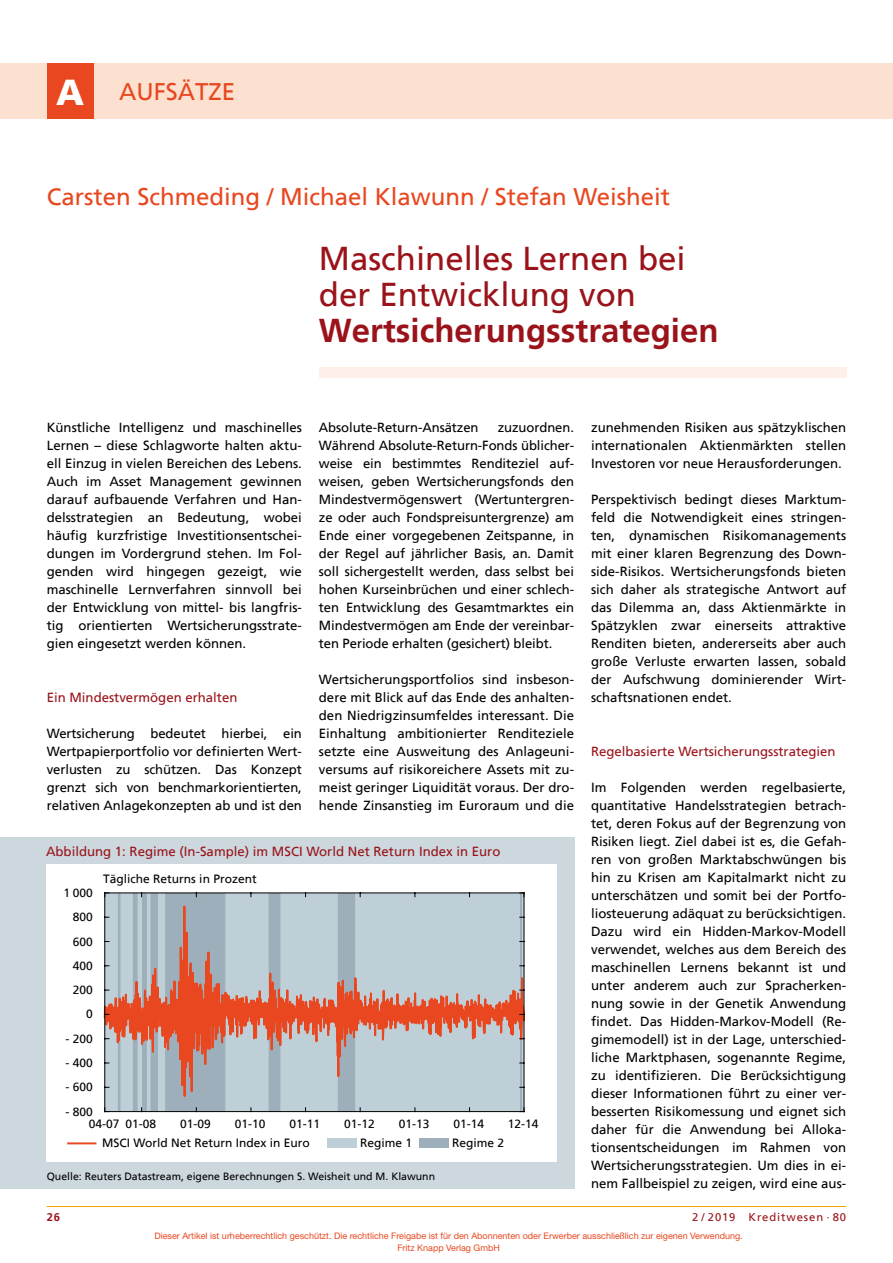
<style>
.page{position:relative;width:893px;height:1263px;background:#fff}
.page>*{position:absolute;margin:0;border:0;box-sizing:border-box;transform-origin:0 0}
.t1{font:33px/36px "Frutiger";color:#9a131a}
.t2{font:700 33px "Frutiger";color:#9a131a}
.t3{font:24px "Frutiger";color:#e8471f}
.t4{font:13.2px/18px "Frutiger";color:#000;text-align:justify}
.t5{font:13.2px "Frutiger";color:#9a131a}
.t6{font:12px "Frutiger";color:#000}
.t7{font:11.25px "Frutiger";letter-spacing:.08em;color:#9a131a}
.t8{font:700 11.25px "Frutiger";color:#9a131a}
.t9{font:10.5px "Frutiger";color:#000}
.t10{font:9px/12px "Helvetica Neue";color:#e8471f;text-align:center}
.s1{font-weight:900;font-size:36px;color:#fff}
</style>
<div class="page">
<div style="left:319px;top:368px;width:527px;height:10px;background:#feefe8"></div>
<hr style="left:47px;top:1206px;width:799px;height:1px;background:#f0a300">
<div style="left:0;top:64px;width:893px;height:55px;background:#fce0d0"></div>
<div style="left:47px;top:64px;width:47px;height:55px;background:#e8471f"></div>
<div style="left:0;top:837px;width:574px;height:351px;background:#ccd7de"></div>
<div style="left:46px;top:864px;width:510px;height:297px;background:#fff"></div>
<svg style="left:103px;top:63px;width:423px;height:1126px"></svg>
<hr style="left:67px;top:1142px;width:29px;height:2px;background:#e8471f">
<div style="left:327px;top:1138px;width:29px;height:10px;background:#bfcfd8"></div>
<div style="left:419px;top:1138px;width:30px;height:10px;background:#9dafba"></div>
<hr style="left:105px;top:892px;width:419px;height:1px;background:#000">
<hr style="left:105px;top:1111px;width:419px;height:1px;background:#000">
<svg style="left:520px;top:892px;width:5px;height:5px"></svg>
<svg style="left:520px;top:1108px;width:5px;height:4px"></svg>
<svg style="left:104px;top:892px;width:5px;height:5px"></svg>
<svg style="left:104px;top:1108px;width:5px;height:4px"></svg>
<hr style="left:524px;top:893px;width:1px;height:218px;background:#000">
<hr style="left:104px;top:893px;width:1px;height:218px;background:#000">
<h2 class="t3" style="left:56px;top:81px;width:180px"><span class="s1">A</span> AUFSÄTZE</h2>
<h2 class="t3" style="left:47px;top:186px;width:625px">Carsten Schmeding / Michael Klawunn / Stefan Weisheit</h2>
<h1 class="t1" style="left:319px;top:242px;width:368px">Maschinelles Lernen bei der Entwicklung von</h1>
<h1 class="t2" style="left:319px;top:316px;width:401px">Wertsicherungsstrategien</h1>
<p class="t4" style="left:47px;top:419px;width:257px">Künstliche Intelligenz und maschinelles Lernen – diese Schlagworte halten aktu&shy;ell Einzug in vielen Bereichen des Lebens.<br>Auch im Asset Management gewinnen darauf aufbauende Verfahren und Han&shy;delsstrategien an Bedeutung, wobei -häufig kurzfristige Investitionsentschei&shy;dungen im Vordergrund stehen. Im Fol&shy;genden wird hingegen gezeigt, wie maschinelle Lernverfahren sinnvoll bei der Entwicklung von mittel- bis langfris&shy;tig orientierten Wertsicherungsstrate&shy;gien eingesetzt werden können.</p>
<p class="t5" style="left:47px;top:691px;width:192px">Ein Mindestvermögen erhalten</p>
<p class="t4" style="left:47px;top:725px;width:257px">Wertsicherung bedeutet hierbei, ein Wertpapierportfolio vor definierten Wert&shy;verlusten zu schützen. Das Konzept grenzt sich von benchmarkorientierten, relativen Anlagekonzepten ab und ist den</p>
<p class="t4" style="left:319px;top:419px;width:257px;text-indent:179px">zuzuordnen.<br>Während Absolute-Return-Fonds üblicher&shy;weise ein bestimmtes Renditeziel auf&shy;weisen, geben Wertsicherungsfonds den Mindestvermögenswert (Wertuntergren&shy;ze oder auch Fondspreisuntergrenze) am Ende einer vorgegebenen Zeitspanne, in der Regel auf jährlicher Basis, an. Damit soll sichergestellt werden, dass selbst bei hohen Kurseinbrüchen und einer schlech&shy;ten Entwicklung des Gesamtmarktes ein Mindestvermögen am Ende der vereinbar&shy;ten Periode erhalten (gesichert) bleibt.</p>
<p class="t4" style="left:319px;top:671px;width:257px">Wertsicherungsportfolios sind insbeson&shy;dere mit Blick auf das Ende des anhalten&shy;den Niedrigzinsumfeldes interessant. Die Einhaltung ambitionierter Renditeziele setzte eine Ausweitung des Anlageuni&shy;versums auf risikoreichere Assets mit zu&shy;meist geringer Liquidität voraus. Der dro&shy;hende Zinsanstieg im Euroraum und die</p>
<p class="t4" style="left:319px;top:419px;width:161px">Absolute-Return-Ansätzen</p>
<p class="t5" style="left:46px;top:845px;width:456px">Abbildung 1: Regime (In-Sample) im MSCI World Net Return Index in Euro</p>
<p class="t6" style="left:64px;top:887px;width:31px">1 000</p>
<p class="t6" style="left:73px;top:911px;width:22px">800</p>
<p class="t6" style="left:73px;top:936px;width:22px">600</p>
<p class="t6" style="left:73px;top:960px;width:22px">400</p>
<p class="t6" style="left:73px;top:984px;width:22px">200</p>
<p class="t6" style="left:86px;top:1007px;width:8px">0</p>
<p class="t6" style="left:65px;top:1033px;width:29px">- 200</p>
<p class="t6" style="left:65px;top:1057px;width:29px">- 400</p>
<p class="t6" style="left:65px;top:1081px;width:29px">- 600</p>
<p class="t6" style="left:65px;top:1106px;width:29px">- 800</p>
<p class="t6" style="left:103px;top:873px;width:155px">Tägliche Returns in Prozent</p>
<p class="t6" style="left:89px;top:1118px;width:69px">04-07 01-08</p>
<p class="t6" style="left:180px;top:1118px;width:32px">01-09</p>
<p class="t6" style="left:235px;top:1118px;width:32px">01-10</p>
<p class="t6" style="left:289px;top:1118px;width:32px">01-11</p>
<p class="t6" style="left:344px;top:1118px;width:32px">01-12</p>
<p class="t6" style="left:399px;top:1118px;width:32px">01-13</p>
<p class="t6" style="left:453px;top:1118px;width:32px">01-14</p>
<p class="t6" style="left:508px;top:1118px;width:32px">12-14</p>
<p class="t6" style="left:102px;top:1138px;width:209px">MSCI World Net Return Index in Euro</p>
<p class="t6" style="left:360px;top:1138px;width:54px">Regime 1</p>
<p class="t6" style="left:452px;top:1138px;width:54px">Regime 2</p>
<p class="t9" style="left:47px;top:1171px;width:390px">Quelle: Reuters Datastream, eigene Berechnungen S. Weisheit und M. Klawunn</p>
<p class="t4" style="left:591px;top:419px;width:257px">zunehmenden Risiken aus spätzyklischen internationalen Aktienmärkten stellen Investoren vor neue Herausforderungen.</p>
<p class="t4" style="left:591px;top:491px;width:257px">Perspektivisch bedingt dieses Marktum&shy;feld die Notwendigkeit eines stringen&shy;ten, dynamischen Risikomanagements mit einer klaren Begrenzung des Down&shy;side-Risikos. Wertsicherungsfonds bieten sich daher als strategische Antwort auf das Dilemma an, dass Aktienmärkte in Spätzyklen zwar einerseits attraktive Renditen bieten, andererseits aber auch große Verluste erwarten lassen, sobald der Aufschwung dominierender Wirt&shy;schaftsnationen endet.</p>
<p class="t5" style="left:591px;top:745px;width:246px">Regelbasierte Wertsicherungsstrategien</p>
<p class="t4" style="left:591px;top:779px;width:257px">Im Folgenden werden regelbasierte, quantitative Handelsstrategien betrach&shy;tet, deren Fokus auf der Begrenzung von Risiken liegt. Ziel dabei ist es, die Gefah&shy;ren von großen Marktabschwüngen bis hin zu Krisen am Kapitalmarkt nicht zu unterschätzen und somit bei der Portfo&shy;liosteuerung adäquat zu berücksichtigen.<br>Dazu wird ein Hidden-Markov-Modell verwendet, welches aus dem Bereich des maschinellen Lernens bekannt ist und unter anderem auch zur Spracherken&shy;nung sowie in der Genetik Anwendung findet. Das Hidden-Markov-Modell (Re&shy;gimemodell) ist in der Lage, unterschied&shy;liche Marktphasen, sogenannte Regime, zu identifizieren. Die Berücksichtigung dieser Informationen führt zu einer ver&shy;besserten Risikomessung und eignet sich daher für die Anwendung bei Alloka&shy;tionsentscheidungen im Rahmen von Wertsicherungsstrategien. Um dies in ei&shy;nem Fallbeispiel zu zeigen, wird eine aus-</p>
<p class="t8" style="left:47px;top:1211px;width:15px">26</p>
<p class="t7" style="left:692px;top:1211px;width:156px">2 / 2019 Kreditwesen · 80</p>
<p class="t10" style="left:154px;top:1230px;width:590px">Dieser Artikel ist urheberrechtlich geschützt. Die rechtliche Freigabe ist für den Abonnenten oder Erwerber ausschließlich zur eigenen Verwendung.<br>Fritz Knapp Verlag GmbH</p>
</div>
